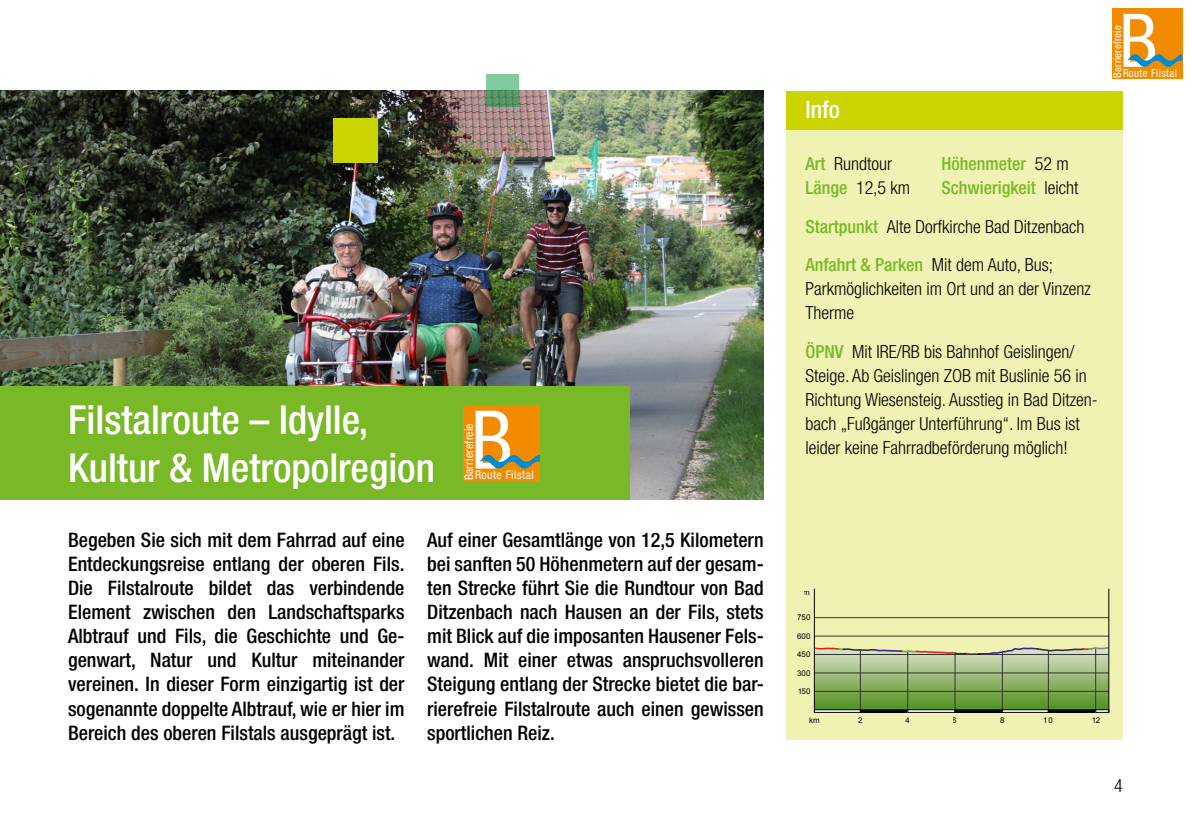
<style>
.page{position:relative;width:1191px;height:840px;background:#fff}
.page>*{position:absolute;margin:0;border:0;box-sizing:border-box;transform-origin:0 0}
.t1{font:condensed 74.2px "Helvetica Neue";color:#fff}
.t2{font:500 condensed 40px/48px "Helvetica Neue";color:#fff}
.t3{font:500 condensed 24px "Helvetica Neue";color:#fff}
.t4{font:500 condensed 20px/24px "Helvetica Neue";color:#000;text-align:justify}
.t5{font:300 condensed 18px/24px "Helvetica Neue";color:#000}
.t6{font:500 condensed 18px "Helvetica Neue";color:#79b827}
.t7{font:condensed 11.8px "Helvetica Neue";letter-spacing:.02em;color:#fff}
.t8{font:condensed 11.8px "Helvetica Neue";letter-spacing:.04em;color:#fff}
.t9{font:condensed 10.8px "Helvetica Neue";letter-spacing:.02em;color:#fff}
.t10{font:condensed 10.8px "Helvetica Neue";letter-spacing:.04em;color:#fff}
.t11{font:7.8px "Arial";color:#000}
.s1{font-weight:500;color:#79b827}
.s2{font-weight:300;color:#000}
</style>
<div class="page">
<img style="left:0;top:91px;width:763px;height:408px">
<div style="left:0;top:385px;width:629px;height:114px;background:#79b827"></div>
<div style="left:786px;top:100px;width:337px;height:639px;background:#eff2b3"></div>
<div style="left:786px;top:100px;width:337px;height:39px;background:linear-gradient(to right,#eef1b0,#eef1b0)"></div>
<div style="left:786px;top:91px;width:337px;height:38px;background:#cad400"></div>
<hr style="left:814px;top:635px;width:294px;height:1px;background:#323231">
<hr style="left:814px;top:617px;width:294px;height:1px;background:#323231">
<svg style="left:813px;top:645px;width:295px;height:67px"></svg>
<hr style="left:814px;top:588px;width:1px;height:124px;background:#000">
<hr style="left:1108px;top:588px;width:1px;height:124px;background:#000">
<div style="left:463px;top:405px;width:77px;height:77px;background:#f28b00"></div>
<svg style="left:480px;top:454px;width:60px;height:14px"></svg>
<div style="left:1111px;top:9px;width:71px;height:70px;background:#f28b00"></div>
<svg style="left:1127px;top:54px;width:55px;height:13px"></svg>
<div style="left:333px;top:118px;width:45px;height:45px;background:#cad400"></div>
<svg style="left:486px;top:75px;width:32px;height:32px"></svg>
<h2 class="t2" style="left:68px;top:395px;width:446px">Filstalroute – Idylle,<br>Kultur &amp; Metropolregion <sup>B</sup></h2>
<p class="t7" style="left:462px;top:480px;width:59px;rotate:-90deg">Barrierefreie</p>
<p class="t8" style="left:475px;top:468px;width:60px">Route Filstal</p>
<p class="t4" style="left:68px;top:527px;width:338px">Begeben Sie sich mit dem Fahrrad auf eine Entdeckungsreise entlang der oberen Fils.<br>Die Filstalroute bildet das verbindende Element zwischen den Landschaftsparks Albtrauf und Fils, die Geschichte und Ge&shy;genwart, Natur und Kultur miteinander vereinen. In dieser Form einzigartig ist der sogenannte doppelte Albtrauf, wie er hier im Bereich des oberen Filstals ausgeprägt ist.</p>
<p class="t4" style="left:427px;top:527px;width:338px">Auf einer Gesamtlänge von 12,5 Kilometern bei sanften 50 Höhenmetern auf der gesam&shy;ten Strecke führt Sie die Rundtour von Bad Ditzenbach nach Hausen an der Fils, stets mit Blick auf die imposanten Hausener Fels&shy;wand. Mit einer etwas anspruchsvolleren Steigung entlang der Strecke bietet die bar&shy;rierefreie Filstalroute auch einen gewissen sportlichen Reiz.</p>
<p class="t3" style="left:805px;top:95px;width:36px">Info</p>
<p class="t5" style="left:805px;top:152px;width:88px"><span class="s1">Art</span> Rundtour</p>
<p class="t6" style="left:941px;top:153px;width:129px">Höhenmeter <span class="s2">52 m</span></p>
<p class="t5" style="left:805px;top:176px;width:106px"><span class="s1">Länge</span> 12,5 km</p>
<p class="t5" style="left:805px;top:168px;width:280px;line-height:38.4px;text-indent:136px"><span class="s1">Schwierigkeit</span> leicht<br><span class="s1">Startpunkt</span> Alte Dorfkirche Bad Ditzenbach<br><span class="s1">Anfahrt &amp; Parken</span> Mit dem Auto, Bus;</p>
<p class="t5" style="left:805px;top:276px;width:287px">Parkmöglichkeiten im Ort und an der Vinzenz<br>Therme</p>
<p class="t5" style="left:805px;top:339px;width:294px"><span class="s1">ÖPNV</span> Mit IRE/RB bis Bahnhof Geislingen/ Steige. Ab Geislingen ZOB mit Buslinie 56 in Richtung Wiesensteig. Ausstieg in Bad Ditzen&shy;bach „Fußgänger Unterführung“. Im Bus ist leider keine Fahrradbeförderung möglich!</p>
<h1 class="t1" style="left:1119px;top:-2px;width:40px">B</h1>
<p class="t9" style="left:1111px;top:78px;width:54px;rotate:-90deg">Barrierefreie</p>
<p class="t10" style="left:1123px;top:67px;width:55px">Route Filstal</p>
<p class="t11" style="left:804px;top:587px;width:8px">m</p>
<p class="t11" style="left:797px;top:612px;width:15px">750</p>
<p class="t11" style="left:797px;top:630px;width:15px">600</p>
<p class="t11" style="left:797px;top:649px;width:15px">450</p>
<p class="t11" style="left:797px;top:667px;width:15px">300</p>
<p class="t11" style="left:797px;top:685px;width:15px">150</p>
<p class="t11" style="left:809px;top:714px;width:12px">km</p>
<p class="t11" style="left:858px;top:714px;width:6px">2</p>
<p class="t11" style="left:905px;top:714px;width:6px">4</p>
<p class="t11" style="left:952px;top:714px;width:6px">6</p>
<p class="t11" style="left:1000px;top:714px;width:6px">8</p>
<p class="t11" style="left:1044px;top:714px;width:10px">10</p>
<p class="t11" style="left:1091px;top:714px;width:10px">12</p>
<p class="t5" style="left:1114px;top:773px;width:10px">4</p>
</div>
